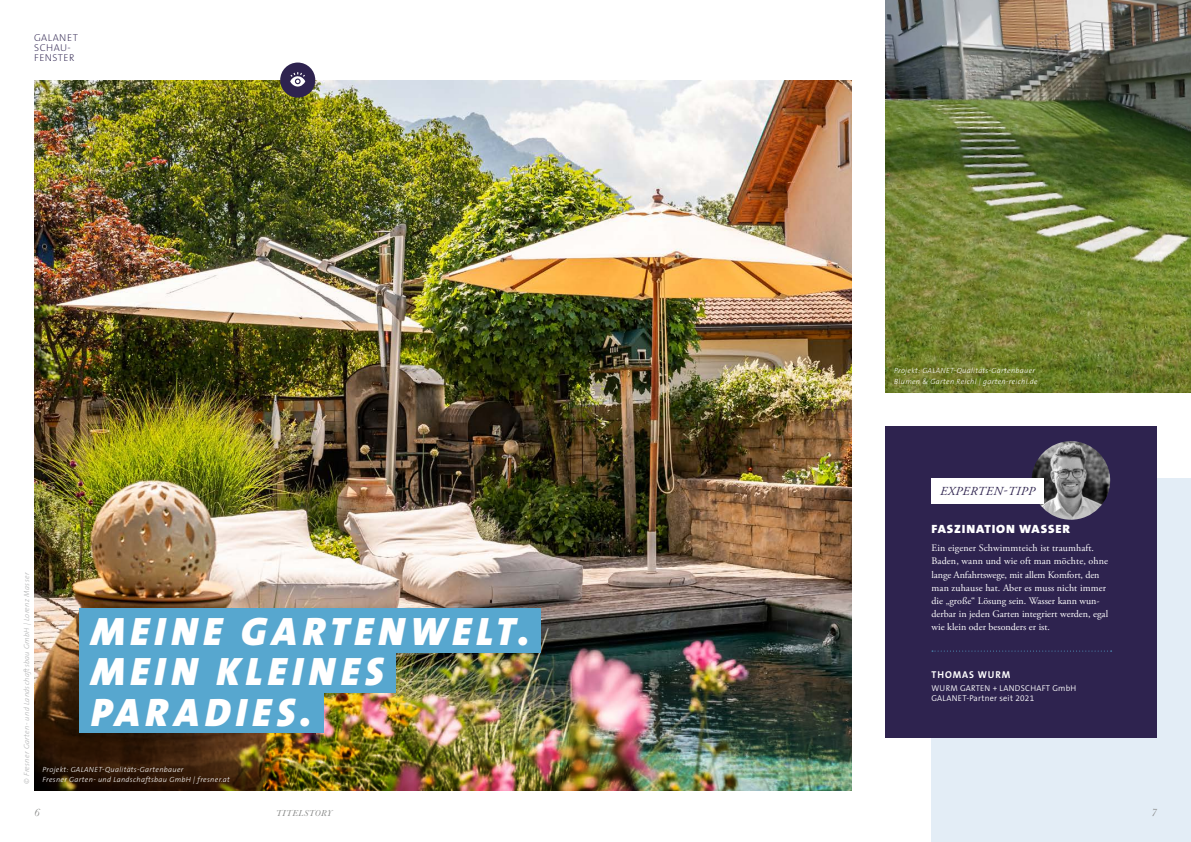
<style>
.page{position:relative;width:1191px;height:842px;background:#fff}
.page>*{position:absolute;margin:0;border:0;box-sizing:border-box;transform-origin:0 0}
.t1{font:italic 900 39.9px/80.4px "The Sans B W9";letter-spacing:.135em;color:#fff}
.t2{font:italic 12.3px "Adobe Garamond Pro";letter-spacing:.035em;color:#2e234f}
.t3{font:900 12px "The Sans B W9";letter-spacing:.07em;color:#fff;scale:1.07 1}
.t4{font:italic 11px "Baskerville";color:#868786}
.t5{font:10px/13px "Adobe Garamond Pro";color:#fff}
.t6{font:200 10px/10px "The Sans B W2";letter-spacing:.055em;color:#2e234f}
.t7{font:700 10px "The Sans B W7";letter-spacing:.095em;color:#fff}
.t8{font:italic 9px "Baskerville";letter-spacing:.06em;color:#868786}
.t9{font:300 8.5px/10px "The Sans B W4";letter-spacing:.03em;color:#fff}
.t10{font:italic 300 7.5px/10.5px "The Sans B W3";letter-spacing:.04em;color:#fff}
.t11{font:italic 300 7.5px "The Sans B W3";letter-spacing:.04em;color:#b1b2b3}
</style>
<div class="page">
<div style="left:931px;top:478px;width:260px;height:364px;background:#e3edf6"></div>
<div style="left:885px;top:426px;width:272px;height:312px;background:#2e234f"></div>
<img style="left:1031px;top:441px;width:79px;height:79px;border-radius:39px">
<img style="left:34px;top:80px;width:817px;height:576px">
<img style="left:34px;top:656px;width:817px;height:135px">
<img style="left:885px;top:0;width:306px;height:392px">
<div style="left:79px;top:608px;width:462px;height:45px;background:#57a7cf"></div>
<div style="left:79px;top:688px;width:244px;height:45px;background:#57a7cf"></div>
<div style="left:79px;top:648px;width:316px;height:45px;background:#57a7cf"></div>
<div style="left:280px;top:63px;width:35px;height:35px;background:#2e234f;border-radius:50%"></div>
<svg style="left:290px;top:72px;width:15px;height:15px"></svg>
<svg style="left:932px;top:651px;width:179px;height:1px"></svg>
<div style="left:931px;top:478px;width:112px;height:26px;background:#fff"></div>
<p class="t6" style="left:34px;top:33px;width:45px">GALANET<br>SCHAU-<br>FENSTER</p>
<p class="t11" style="left:22px;top:784px;width:213px;rotate:-90deg">© Fresner Garten- und Landschaftsbau GmbH | Lorenz Masser</p>
<h1 class="t1" style="left:91px;top:591px;width:440px">MEINE GARTENWELT.<br>PARADIES.</h1>
<h1 class="t1" style="left:91px;top:631px;width:294px">MEIN KLEINES</h1>
<p class="t10" style="left:43px;top:764px;width:189px">Projekt: GALANET-Qualitäts-Gartenbauer<br>Fresner Garten- und Landschaftsbau GmbH | fresner.at</p>
<p class="t10" style="left:894px;top:365px;width:145px">Projekt: GALANET-Qualitäts-Gartenbauer<br>Blumen &amp; Garten Reichl | garten-reichl.de</p>
<p class="t2" style="left:940px;top:484px;width:96px">EXPERTEN-TIPP</p>
<p class="t3" style="left:931px;top:521px;width:131px">FASZINATION WASSER</p>
<p class="t5" style="left:931px;top:542px;width:178px">Ein eigener Schwimmteich ist traumhaft.<br>Baden, wann und wie oft man möchte, ohne lange Anfahrtswege, mit allem Komfort, den man zuhause hat. Aber es muss nicht immer die „große“ Lösung sein. Wasser kann wun&shy;derbar in jeden Garten integriert werden, egal wie klein oder besonders er ist.</p>
<p class="t7" style="left:931px;top:669px;width:80px">THOMAS WURM</p>
<p class="t9" style="left:931px;top:683px;width:146px">WURM GARTEN + LANDSCHAFT GmbH<br>GALANET-Partner seit 2021</p>
<p class="t4" style="left:34px;top:805px;width:7px">6</p>
<p class="t8" style="left:276px;top:807px;width:58px">TITELSTORY</p>
<p class="t4" style="left:1151px;top:805px;width:7px">7</p>
</div>
